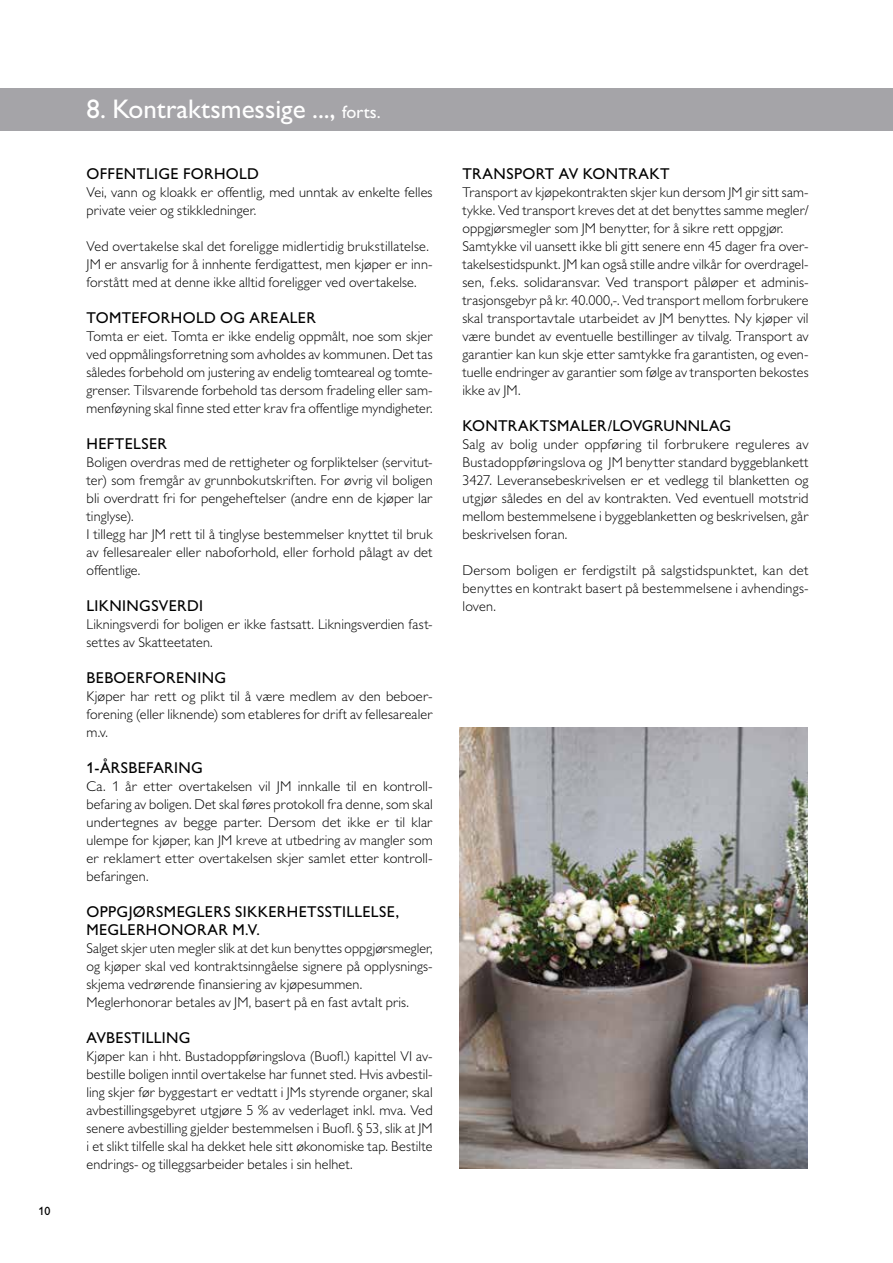
<style>
.page{position:relative;width:893px;height:1263px;background:#fff}
.page>*{position:absolute;margin:0;border:0;box-sizing:border-box;transform-origin:0 0}
.t1{font:27px "Gill Sansfor JM";color:#fff}
.t2{font:15.75px/18px "Gill Sansfor JM";letter-spacing:.025em;color:#000}
.t3{font:300 14.25px/18px "Gill Sansfor JM";letter-spacing:.01em;color:#000}
.t4{font:12px "Gill Sansfor JM";color:#000}
.s1{font-size:18px}
</style>
<div class="page">
<div style="left:0;top:88px;width:893px;height:43px;background:#a5a4a8"></div>
<img style="left:459px;top:727px;width:348px;height:441px">
<p class="t4" style="left:39px;top:1204px;width:14px">10</p>
<h1 class="t1" style="left:87px;top:93px;width:296px">8. Kontraktsmessige ..., <span class="s1">forts.</span></h1>
<p class="t2" style="left:87px;top:164px;width:174px">OFFENTLIGE FORHOLD</p>
<p class="t3" style="left:87px;top:183px;width:348px">Vei, vann og kloakk er offentlig, med unntak av enkelte felles private veier og stikkledninger.</p>
<p class="t3" style="left:87px;top:237px;width:348px">Ved overtakelse skal det foreligge midlertidig brukstillatelse.<br>JM er ansvarlig for å innhente ferdigattest, men kjøper er inn&shy;forstått med at denne ikke alltid foreligger ved overtakelse.</p>
<p class="t2" style="left:87px;top:308px;width:231px">TOMTEFORHOLD OG AREALER</p>
<p class="t3" style="left:87px;top:327px;width:348px;text-align:justify">Tomta er eiet. Tomta er ikke endelig oppmålt, noe som skjer ved oppmålingsforretning som avholdes av kommunen. Det tas således forbehold om justering av endelig tomteareal og tomte&shy;grenser. Tilsvarende forbehold tas dersom fradeling eller sam&shy;menføyning skal finne sted etter krav fra offentlige myndigheter.</p>
<p class="t2" style="left:87px;top:434px;width:82px">HEFTELSER</p>
<p class="t3" style="left:87px;top:453px;width:348px">Boligen overdras med de rettigheter og forpliktelser (servitut&shy;ter) som fremgår av grunnbokutskriften. For øvrig vil boligen bli overdratt fri for pengeheftelser (andre enn de kjøper lar tinglyse).<br>I tillegg har JM rett til å tinglyse bestemmelser knyttet til bruk av fellesarealer eller naboforhold, eller forhold pålagt av det offentlige.</p>
<p class="t2" style="left:87px;top:596px;width:118px">LIKNINGSVERDI</p>
<p class="t3" style="left:87px;top:615px;width:348px">Likningsverdi for boligen er ikke fastsatt. Likningsverdien fast&shy;settes av Skatteetaten.</p>
<p class="t2" style="left:87px;top:668px;width:141px">BEBOERFORENING</p>
<p class="t3" style="left:87px;top:687px;width:348px;text-align:justify">Kjøper har rett og plikt til å være medlem av den beboer&shy;forening (eller liknende) som etableres for drift av fellesarealer m.v.</p>
<p class="t2" style="left:87px;top:758px;width:118px">1-ÅRSBEFARING</p>
<p class="t3" style="left:87px;top:777px;width:348px;text-align:justify">Ca. 1 år etter overtakelsen vil JM innkalle til en kontroll&shy;befaring av boligen. Det skal føres protokoll fra denne, som skal undertegnes av begge parter. Dersom det ikke er til klar ulempe for kjøper, kan JM kreve at utbedring av mangler som er reklamert etter overtakelsen skjer samlet etter kontroll&shy;befaringen.</p>
<p class="t2" style="left:87px;top:902px;width:314px">OPPGJØRSMEGLERS SIKKERHETSSTILLELSE,<br>MEGLERHONORAR M.V.</p>
<p class="t3" style="left:87px;top:939px;width:348px">Salget skjer uten megler slik at det kun benyttes oppgjørsmegler, og kjøper skal ved kontraktsinngåelse signere på opplysnings&shy;skjema vedrørende finansiering av kjøpesummen.<br>Meglerhonorar betales av JM, basert på en fast avtalt pris.</p>
<p class="t2" style="left:87px;top:1028px;width:105px">AVBESTILLING</p>
<p class="t3" style="left:87px;top:1047px;width:348px;text-align:justify">Kjøper kan i hht. Bustadoppføringslova (Buofl.) kapittel VI av&shy;bestille boligen inntil overtakelse har funnet sted. Hvis avbestil&shy;ling skjer før byggestart er vedtatt i JMs styrende organer, skal avbestillingsgebyret utgjøre 5 % av vederlaget inkl. mva. Ved senere avbestilling gjelder bestemmelsen i Buofl. § 53, slik at JM i et slikt tilfelle skal ha dekket hele sitt økonomiske tap. Bestilte endrings- og tilleggsarbeider betales i sin helhet.</p>
<p class="t2" style="left:462px;top:164px;width:209px">TRANSPORT AV KONTRAKT</p>
<p class="t3" style="left:462px;top:183px;width:348px">Transport av kjøpekontrakten skjer kun dersom JM gir sitt sam&shy;tykke. Ved transport kreves det at det benyttes samme megler/ oppgjørsmegler som JM benytter, for å sikre rett oppgjør.<br>Samtykke vil uansett ikke bli gitt senere enn 45 dager fra over&shy;takelsestidspunkt. JM kan også stille andre vilkår for overdragel&shy;sen, f.eks. solidaransvar. Ved transport påløper et adminis&shy;trasjonsgebyr på kr. 40.000,-. Ved transport mellom forbrukere skal transportavtale utarbeidet av JM benyttes. Ny kjøper vil være bundet av eventuelle bestillinger av tilvalg. Transport av garantier kan kun skje etter samtykke fra garantisten, og even&shy;tuelle endringer av garantier som følge av transporten bekostes ikke av JM.</p>
<p class="t2" style="left:462px;top:416px;width:270px">KONTRAKTSMALER/LOVGRUNNLAG</p>
<p class="t3" style="left:462px;top:435px;width:348px;text-align:justify">Salg av bolig under oppføring til forbrukere reguleres av Bustadoppføringslova og JM benytter standard byggeblankett 3427. Leveransebeskrivelsen er et vedlegg til blanketten og utgjør således en del av kontrakten. Ved eventuell motstrid mellom bestemmelsene i byggeblanketten og beskrivelsen, går beskrivelsen foran.</p>
<p class="t3" style="left:462px;top:561px;width:348px;text-align:justify">Dersom boligen er ferdigstilt på salgstidspunktet, kan det benyttes en kontrakt basert på bestemmelsene i avhendings&shy;loven.</p>
</div>
